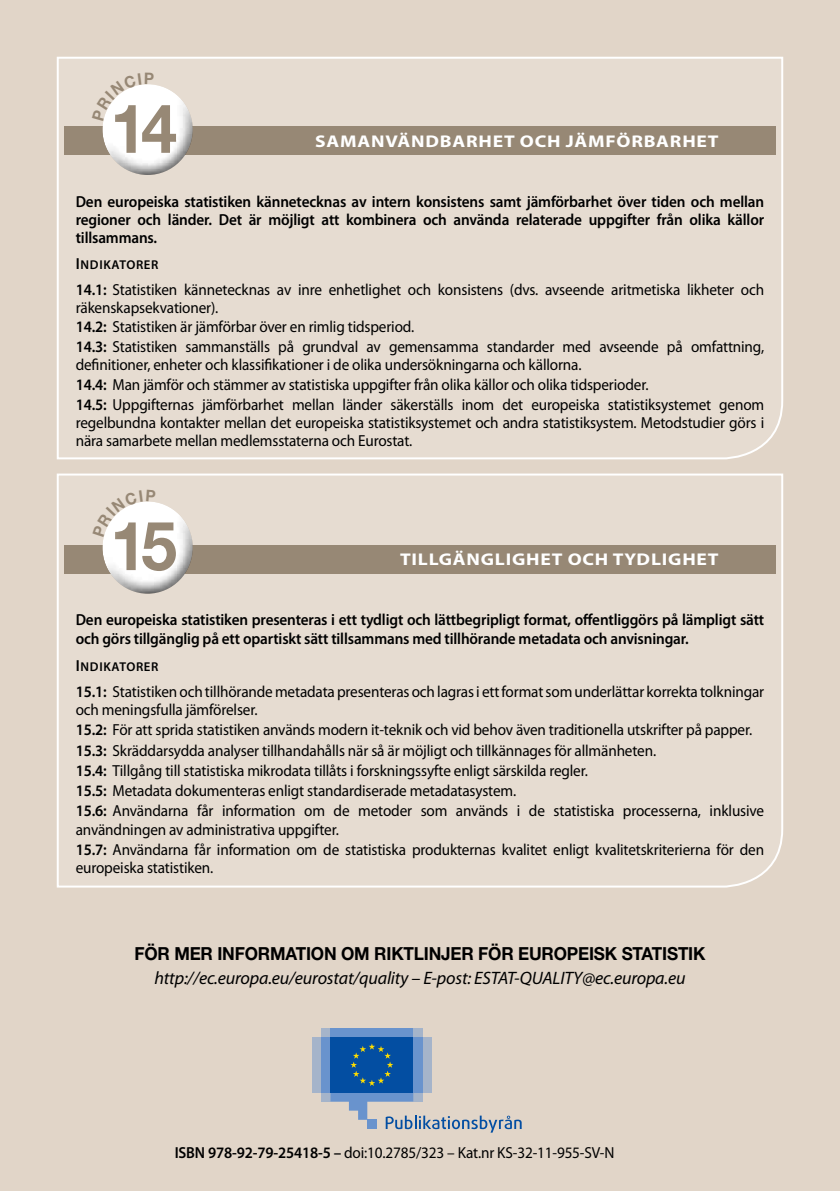
<style>
.page{position:relative;width:840px;height:1191px;background:#fff}
.page>*{position:absolute;margin:0;border:0;box-sizing:border-box;transform-origin:0 0}
.t1{font:700 68px "Helvetica Neue LT Std";color:#978875;scale:.95 1}
.t2{font:italic 18px "Myriad Pro";letter-spacing:-.01em;color:#000}
.t3{font:700 18px "Helvetica Neue LT Std";letter-spacing:-.01em;color:#000;scale:.95 1}
.t4{font:700 17px "Myriad Pro";letter-spacing:.04em;color:#fff;scale:1.15 1}
.t5{font:16px/20.2px "Myriad Pro";letter-spacing:-.01em;color:#000;scale:.95 1}
.t6{font:600 16px/18px "Myriad Pro";letter-spacing:-.01em;color:#000;text-align:justify;scale:.95 1}
.t7{font:600 12.8px "Myriad Pro";letter-spacing:.05em;color:#000}
.s1{font-size:16px}
.s2{font-weight:600}
</style>
<div class="page">
<div style="left:0;top:0;width:839px;height:1191px;background:#e1d5c8"></div>
<div style="left:56px;top:56px;width:727px;height:404px;background:#e6dcd1"></div>
<div style="left:64px;top:127px;width:711px;height:28px;background:#978875"></div>
<div style="left:87px;top:67px;width:105px;height:60px;background:#e6dcd1"></div>
<div style="left:94px;top:92px;width:115px;height:85px;background:#000;opacity:.92"></div>
<div style="left:56px;top:473px;width:727px;height:415px;background:#e6dcd1"></div>
<div style="left:64px;top:545px;width:711px;height:28px;background:#978875"></div>
<div style="left:87px;top:485px;width:105px;height:60px;background:#e6dcd1"></div>
<div style="left:95px;top:509px;width:114px;height:85px;background:#000;opacity:.92"></div>
<div style="left:321px;top:1092px;width:101px;height:9px;background:#a5b4ca"></div>
<div style="left:321px;top:1028px;width:101px;height:9px;background:#a5b4ca"></div>
<div style="left:330px;top:1028px;width:83px;height:9px;background:#6993cd"></div>
<div style="left:413px;top:1037px;width:9px;height:55px;background:#6993cd"></div>
<div style="left:422px;top:1037px;width:9px;height:55px;background:#a5b4ca"></div>
<div style="left:321px;top:1037px;width:9px;height:55px;background:#6993cd"></div>
<div style="left:312px;top:1037px;width:9px;height:55px;background:#a5b4ca"></div>
<div style="left:330px;top:1037px;width:83px;height:55px;background:#034ea2"></div>
<svg style="left:350px;top:1043px;width:43px;height:43px"></svg>
<svg style="left:330px;top:1092px;width:191px;height:40px"></svg>
<svg style="left:92px;top:73px;width:62px;height:48px"></svg>
<svg style="left:92px;top:490px;width:63px;height:47px"></svg>
<h1 class="t1" style="left:110px;top:86px;width:72px">14</h1>
<p class="t4" style="left:315px;top:132px;width:352px">SAMANVÄNDBARHET OCH JÄMFÖRBARHET</p>
<p class="t6" style="left:76px;top:193px;width:725px">Den europeiska statistiken kännetecknas av intern konsistens samt jämförbarhet över tiden och mellan regioner och länder. Det är möjligt att kombinera och använda relaterade uppgifter från olika källor tillsammans.</p>
<p class="t7" style="left:76px;top:258px;width:84px"><span class="s1">I</span>ndi katorer</p>
<p class="t5" style="left:76px;top:281px;width:725px;line-height:18px"><span class="s2">14.1:</span> Statistiken kännetecknas av inre enhetlighet och konsistens (dvs. avseende aritmetiska likheter och räkenskapsekvationer).</p>
<p class="t5" style="left:76px;top:317px;width:725px;line-height:19.6px"><span class="s2">14.2:</span> Statistiken är jämförbar över en rimlig tidsperiod.<br><span class="s2">14.3:</span> Statistiken sammanställs på grundval av gemensamma standarder med avseende på omfattning,</p>
<p class="t5" style="left:76px;top:355px;width:725px;line-height:19.6px">definitioner, enheter och klassifikationer i de olika undersökningarna och källorna.<br><span class="s2">14.4:</span> Man jämför och stämmer av statistiska uppgifter från olika källor och olika tidsperioder.<br><span class="s2">14.5:</span> Uppgifternas jämförbarhet mellan länder säkerställs inom det europeiska statistiksystemet genom</p>
<p class="t5" style="left:76px;top:413px;width:725px;line-height:18px">regelbundna kontakter mellan det europeiska statistiksystemet och andra statistiksystem. Metodstudier görs i nära samarbete mellan medlemsstaterna och Eurostat.</p>
<h1 class="t1" style="left:110px;top:504px;width:72px">15</h1>
<p class="t4" style="left:400px;top:550px;width:278px">TILLGÄNGLIGHET OCH TYDLIGHET</p>
<p class="t6" style="left:76px;top:611px;width:725px">Den europeiska statistiken presenteras i ett tydligt och lättbegripligt format, offentliggörs på lämpligt sätt och görs tillgänglig på ett opartiskt sätt tillsammans med tillhörande metadata och anvisningar.</p>
<p class="t7" style="left:76px;top:659px;width:84px"><span class="s1">I</span>ndi katorer</p>
<p class="t5" style="left:76px;top:682px;width:725px;line-height:18.4px"><span class="s2">15.1:</span> Statistiken och tillhörande metadata presenteras och lagras i ett format som underlättar korrekta tolkningar och meningsfulla jämförelser.</p>
<p class="t5" style="left:76px;top:720px;width:725px"><span class="s2">15.2:</span> För att sprida statistiken används modern it-teknik och vid behov även traditionella utskrifter på papper.<br><span class="s2">15.3:</span> Skräddarsydda analyser tillhandahålls när så är möjligt och tillkännages för allmänheten.<br><span class="s2">15.4:</span> Tillgång till statistiska mikrodata tillåts i forskningssyfte enligt särskilda regler.<br><span class="s2">15.5:</span> Metadata dokumenteras enligt standardiserade metadatasystem.<br><span class="s2">15.6:</span> Användarna får information om de metoder som används i de statistiska processerna, inklusive</p>
<p class="t5" style="left:76px;top:819px;width:725px">användningen av administrativa uppgifter.<br><span class="s2">15.7:</span> Användarna får information om de statistiska produkternas kvalitet enligt kvalitetskriterierna för den</p>
<p class="t5" style="left:76px;top:858px;width:146px">europeiska statistiken.</p>
<p class="t3" style="left:134px;top:942px;width:602px">FÖR MER INFORMATION OM RIKTLINJER FÖR EUROPEISK STATISTIK</p>
<p class="t2" style="left:154px;top:968px;width:532px">http://ec.europa.eu/eurostat/quality – E-post: ESTAT-QUALITY@ec.europa.eu</p>
<p class="t5" style="left:175px;top:1142px;width:464px"><span class="s2">ISBN 978-92-79-25418-5 –</span> doi:10.2785/323 – Kat.nr KS-32-11-955-SV-N</p>
</div>
